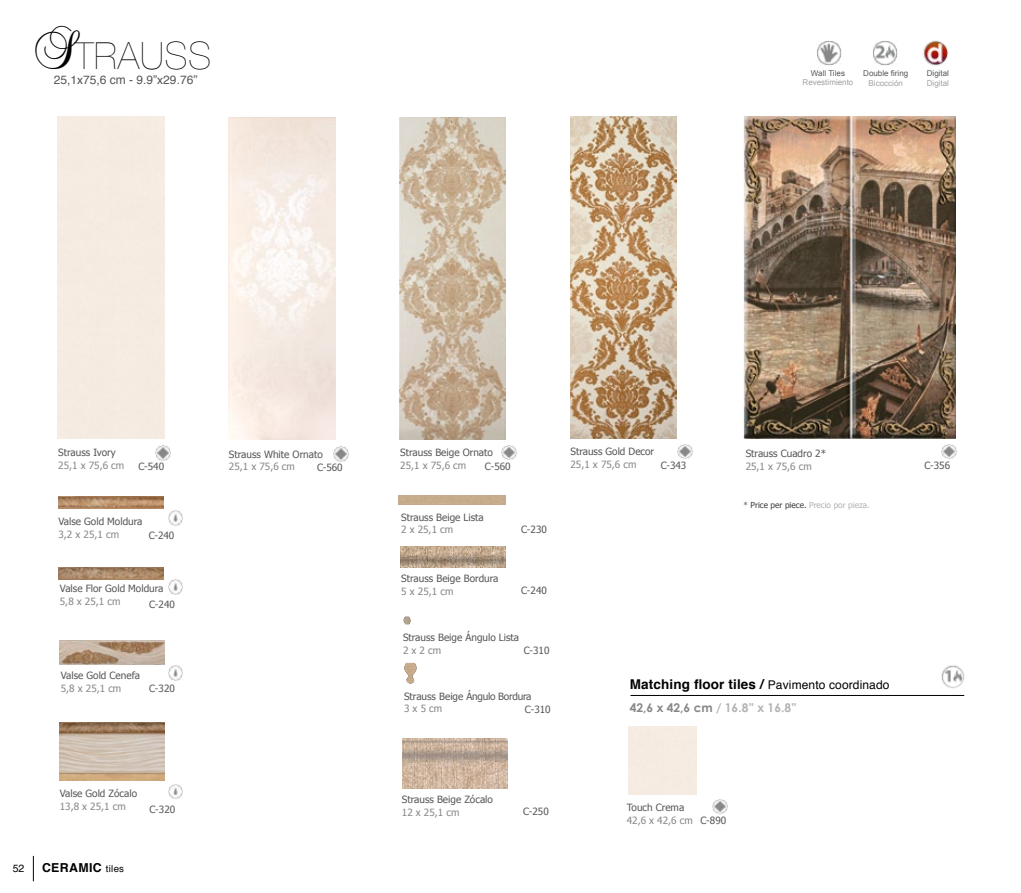
<style>
.page{position:relative;width:1021px;height:893px;background:#fff}
.page>*{position:absolute;margin:0;border:0;box-sizing:border-box;transform-origin:0 0}
.t1{font:200 37.5px "Helvetica Neue";letter-spacing:.02em;color:#000}
.t2{font:27px "Baroque Script";color:#000}
.t3{font:700 13.5px "Helvetica";letter-spacing:.01em;color:#000}
.t4{font:700 12.3px "Helvetica";letter-spacing:.03em;color:#000}
.t5{font:12px "Helvetica";color:#575756}
.t6{font:700 12px "Century Gothic";color:#b3b2b2}
.t7{font:10.5px "Helvetica";color:#000}
.t8{font:10.05px "Tahoma";color:#575756}
.t9{font:10.05px "Tahoma";color:#878787}
.t10{font:10.05px "Tahoma";letter-spacing:-.02em;color:#575756}
.t11{font:8.25px "Tahoma";color:#b3b2b2}
.t12{font:8.1px "Arial";color:#575756}
.t13{font:8.1px "Arial";color:#a1a1a1}
.t14{font:7.95px "Arial";color:#a1a1a1}
.t15{font:7.95px "Arial";color:#575756}
.s1{color:#575756}
.s2{color:#3c3c3b}
.s3{font-weight:400;font-size:9.6px}
.s4{font-weight:400;font-size:12px}
.s5{color:#878787}
</style>
<div class="page">
<img style="left:570px;top:117px;width:106px;height:321px">
<img style="left:743px;top:117px;width:212px;height:321px">
<img style="left:399px;top:118px;width:107px;height:321px">
<img style="left:155px;top:445px;width:15px;height:15px">
<img style="left:334px;top:446px;width:15px;height:15px">
<img style="left:502px;top:445px;width:15px;height:15px">
<img style="left:677px;top:444px;width:15px;height:15px">
<img style="left:941px;top:444px;width:15px;height:15px">
<img style="left:941px;top:665px;width:23px;height:23px;border-radius:11px">
<div style="left:941px;top:665px;width:23px;height:23px;border:1px solid #edeeee;border-radius:50%"></div>
<img style="left:60px;top:723px;width:104px;height:58px">
<img style="left:59px;top:640px;width:105px;height:25px">
<img style="left:59px;top:496px;width:104px;height:13px">
<img style="left:59px;top:567px;width:104px;height:12px">
<img style="left:399px;top:496px;width:106px;height:9px">
<img style="left:401px;top:547px;width:104px;height:21px">
<img style="left:402px;top:738px;width:105px;height:50px">
<img style="left:404px;top:663px;width:12px;height:20px">
<svg style="left:403px;top:617px;width:7px;height:7px"></svg>
<hr style="left:630px;top:695px;width:334px;height:1px;background:#000">
<img style="left:713px;top:799px;width:14px;height:15px">
<img style="left:817px;top:40px;width:24px;height:26px">
<img style="left:923px;top:41px;width:25px;height:25px;border-radius:12px">
<div style="left:922px;top:41px;width:26px;height:25px;border:1px solid #edeeee;border-radius:50%"></div>
<img style="left:873px;top:41px;width:24px;height:25px">
<svg style="left:33px;top:856px;width:1px;height:25px"></svg>
<img style="left:168px;top:579px;width:15px;height:15px">
<img style="left:168px;top:665px;width:15px;height:15px">
<img style="left:168px;top:784px;width:15px;height:15px">
<img style="left:168px;top:510px;width:15px;height:15px">
<h2 class="t2" style="left:35px;top:44px;width:41px">S</h2>
<h1 class="t1" style="left:75px;top:34px;width:138px">TRAUSS</h1>
<p class="t5" style="left:54px;top:71px;width:145px">25,1x75,6 cm - 9.9”x29.76”</p>
<p class="t15" style="left:811px;top:68px;width:36px">Wall Tiles</p>
<p class="t14" style="left:802px;top:78px;width:52px">Revestimiento</p>
<p class="t12" style="left:863px;top:69px;width:47px">Double firing</p>
<p class="t13" style="left:868px;top:78px;width:36px">Bicocción</p>
<p class="t15" style="left:926px;top:69px;width:24px">Digital</p>
<p class="t14" style="left:926px;top:78px;width:24px">Digital</p>
<p class="t8" style="left:58px;top:446px;width:59px">Strauss Ivory</p>
<p class="t9" style="left:58px;top:458px;width:67px">25,1 x 75,6 cm</p>
<p class="t8" style="left:570px;top:444px;width:85px">Strauss Gold Decor</p>
<p class="t9" style="left:570px;top:457px;width:67px">25,1 x 75,6 cm</p>
<p class="t8" style="left:400px;top:446px;width:94px">Strauss Beige Ornato</p>
<p class="t9" style="left:400px;top:458px;width:67px">25,1 x 75,6 cm</p>
<p class="t8" style="left:745px;top:446px;width:82px">Strauss Cuadro 2*</p>
<p class="t8" style="left:229px;top:447px;width:95px">Strauss White Ornato</p>
<p class="t9" style="left:229px;top:460px;width:67px">25,1 x 75,6 cm</p>
<p class="t8" style="left:138px;top:460px;width:27px">C-540</p>
<p class="t8" style="left:317px;top:461px;width:27px">C-560</p>
<p class="t8" style="left:485px;top:459px;width:27px">C-560</p>
<p class="t8" style="left:660px;top:458px;width:27px">C-343</p>
<p class="t9" style="left:745px;top:459px;width:67px">25,1 x 75,6 cm</p>
<p class="t8" style="left:924px;top:458px;width:27px">C-356</p>
<p class="t11" style="left:743px;top:500px;width:128px"><span class="s1">*</span> <span class="s2">Price per piece.</span> Precio por pieza.</p>
<p class="t8" style="left:58px;top:515px;width:85px">Valse Gold Moldura</p>
<p class="t9" style="left:58px;top:527px;width:62px">3,2 x 25,1 cm</p>
<p class="t8" style="left:149px;top:528px;width:27px">C-240</p>
<p class="t8" style="left:60px;top:581px;width:105px">Valse Flor Gold Moldura</p>
<p class="t9" style="left:60px;top:594px;width:62px">5,8 x 25,1 cm</p>
<p class="t8" style="left:149px;top:597px;width:27px">C-240</p>
<p class="t8" style="left:61px;top:669px;width:81px">Valse Gold Cenefa</p>
<p class="t9" style="left:61px;top:681px;width:62px">5,8 x 25,1 cm</p>
<p class="t8" style="left:149px;top:682px;width:27px">C-320</p>
<p class="t8" style="left:60px;top:787px;width:79px">Valse Gold Zócalo</p>
<p class="t9" style="left:60px;top:799px;width:67px">13,8 x 25,1 cm</p>
<p class="t8" style="left:149px;top:803px;width:27px">C-320</p>
<p class="t7" style="left:13px;top:860px;width:13px">52</p>
<p class="t4" style="left:42px;top:858px;width:84px">CERAMIC <span class="s3">tiles</span></p>
<p class="t8" style="left:401px;top:510px;width:84px">Strauss Beige Lista</p>
<p class="t9" style="left:401px;top:523px;width:54px">2 x 25,1 cm</p>
<p class="t8" style="left:401px;top:572px;width:99px">Strauss Beige Bordura</p>
<p class="t9" style="left:401px;top:584px;width:54px">5 x 25,1 cm</p>
<p class="t8" style="left:521px;top:522px;width:27px">C-230</p>
<p class="t8" style="left:521px;top:584px;width:27px">C-240</p>
<p class="t8" style="left:403px;top:630px;width:118px">Strauss Beige Ángulo Lista</p>
<p class="t9" style="left:403px;top:643px;width:40px">2 x 2 cm</p>
<p class="t10" style="left:404px;top:689px;width:129px">Strauss Beige Ángulo Bordura</p>
<p class="t9" style="left:404px;top:702px;width:40px">3 x 5 cm</p>
<p class="t8" style="left:523px;top:643px;width:27px">C-310</p>
<p class="t8" style="left:525px;top:703px;width:27px">C-310</p>
<p class="t8" style="left:402px;top:793px;width:92px">Strauss Beige Zócalo</p>
<p class="t9" style="left:402px;top:806px;width:59px">12 x 25,1 cm</p>
<p class="t8" style="left:523px;top:805px;width:27px">C-250</p>
<h3 class="t3" style="left:629px;top:674px;width:261px">Matching floor tiles / <span class="s4">Pavimento coordinado</span></h3>
<p class="t6" style="left:629px;top:700px;width:169px"><span class="s5">42,6 x 42,6 cm</span> / 16.8” x 16.8”</p>
<p class="t8" style="left:626px;top:801px;width:59px">Touch Crema</p>
<p class="t9" style="left:626px;top:814px;width:67px">42,6 x 42,6 cm</p>
<p class="t8" style="left:700px;top:814px;width:27px">C-890</p>
</div>
